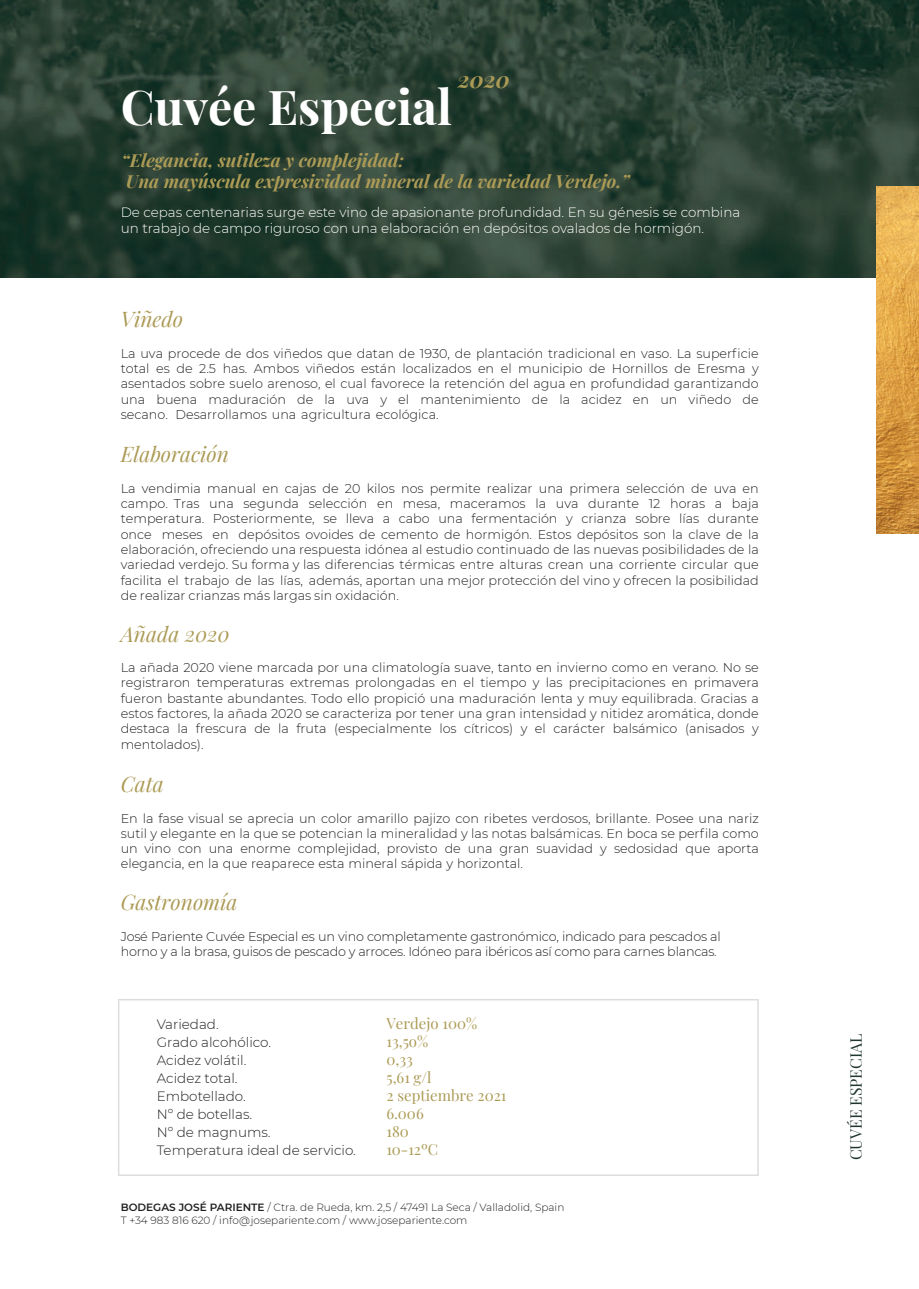
<style>
.page{position:relative;width:919px;height:1289px;background:#fff}
.page>*{position:absolute;margin:0;border:0;box-sizing:border-box;transform-origin:0 0}
.t1{font:700 48px "Playfair Display";color:#fff}
.t2{font:italic 700 22.5px "Playfair Display";color:#ac9b56}
.t3{font:italic 21px "Playfair Display";color:#ac9b56}
.t4{font:italic 700 18px/21.6px "Playfair Display";color:#ac9b56}
.t5{font:15.75px "Playfair Display";color:#20372d}
.t6{font:15px/18px "Playfair Display";color:#ac9b56}
.t7{font:300 13.5px/16.2px "Montserrat";color:#fff}
.t8{font:300 13.5px/18px "Montserrat";color:#231f20}
.t9{font:300 12.75px/15.3px "Montserrat";color:#231f20;text-align:justify}
.t10{font:300 12.75px/15.3px "Montserrat";letter-spacing:-.02em;color:#231f20}
.t11{font:300 10.5px/12.6px "Montserrat";color:#231f20}
.s1{font-weight:600}
</style>
<div class="page">
<img style="left:0;top:0;width:918px;height:278px">
<img style="left:876px;top:186px;width:42px;height:347px">
<svg style="left:118px;top:999px;width:640px;height:176px"></svg>
<h2 class="t2" style="left:457px;top:61px;width:54px">2020</h2>
<h1 class="t1" style="left:121px;top:69px;width:333px">Cuvée Especial</h1>
<h3 class="t4" style="left:121px;top:147px;width:510px">“Elegancia, sutileza y complejidad:<br>Una mayúscula expresividad mineral de la variedad Verdejo.”</h3>
<p class="t7" style="left:121px;top:203px;width:621px">De cepas centenarias surge este vino de apasionante profundidad. En su génesis se combina un trabajo de campo riguroso con una elaboración en depósitos ovalados de hormigón.</p>
<h3 class="t3" style="left:121px;top:303px;width:64px">Viñedo</h3>
<p class="t9" style="left:121px;top:345px;width:639px">La uva procede de dos viñedos que datan de 1930, de plantación tradicional en vaso. La superficie total es de 2.5 has. Ambos viñedos están localizados en el municipio de Hornillos de Eresma y asentados sobre suelo arenoso, el cual favorece la retención del agua en profundidad garantizando una buena maduración de la uva y el mantenimiento de la acidez en un viñedo de secano. Desarrollamos una agricultura ecológica.</p>
<h3 class="t3" style="left:121px;top:438px;width:110px">Elaboración</h3>
<p class="t9" style="left:121px;top:480px;width:639px">La vendimia manual en cajas de 20 kilos nos permite realizar una primera selección de uva en campo. Tras una segunda selección en mesa, maceramos la uva durante 12 horas a baja temperatura. Posteriormente, se lleva a cabo una fermentación y crianza sobre lías durante once meses en depósitos ovoides de cemento de hormigón. Estos depósitos son la clave de la elaboración, ofreciendo una respuesta idónea al estudio continuado de las nuevas posibilidades de la variedad verdejo. Su forma y las diferencias térmicas entre alturas crean una corriente circular que facilita el trabajo de las lías, además, aportan una mejor protección del vino y ofrecen la posibilidad de realizar crianzas más largas sin oxidación.</p>
<h3 class="t3" style="left:121px;top:617px;width:110px">Añada 2020</h3>
<p class="t9" style="left:121px;top:659px;width:639px">La añada 2020 viene marcada por una climatología suave, tanto en invierno como en verano. No se registraron temperaturas extremas prolongadas en el tiempo y las precipitaciones en primavera fueron bastante abundantes. Todo ello propició una maduración lenta y muy equilibrada. Gracias a estos factores, la añada 2020 se caracteriza por tener una gran intensidad y nitidez aromática, donde destaca la frescura de la fruta (especialmente los cítricos) y el carácter balsámico (anisados y mentolados).</p>
<h3 class="t3" style="left:121px;top:767px;width:45px">Cata</h3>
<p class="t9" style="left:121px;top:810px;width:639px">En la fase visual se aprecia un color amarillo pajizo con ribetes verdosos, brillante. Posee una nariz sutil y elegante en la que se potencian la mineralidad y las notas balsámicas. En boca se perfila como un vino con una enorme complejidad, provisto de una gran suavidad y sedosidad que aporta elegancia, en la que reaparece esta mineral sápida y horizontal.</p>
<h3 class="t3" style="left:121px;top:886px;width:118px">Gastronomía</h3>
<p class="t10" style="left:121px;top:928px;width:601px">José Pariente Cuvée Especial es un vino completamente gastronómico, indicado para pescados al horno y a la brasa, guisos de pescado y arroces. Idóneo para ibéricos así como para carnes blancas.</p>
<p class="t8" style="left:157px;top:1014px;width:116px">Variedad.<br>Grado alcohólico.<br>Acidez volátil.<br>Acidez total.<br>Embotellado.<br>Nº de botellas.<br>Nº de magnums.</p>
<p class="t6" style="left:386px;top:1013px;width:121px">Verdejo 100%<br>13,5o%<br>0,33<br>5,61 g/l<br>2 septiembre 2021<br>6.006<br>180</p>
<p class="t8" style="left:157px;top:1140px;width:201px">Temperatura ideal de servicio.</p>
<p class="t6" style="left:386px;top:1139px;width:53px">10-12ºC</p>
<p class="t11" style="left:121px;top:1200px;width:445px"><span class="s1">BODEGAS JOSÉ PARIENTE</span> / Ctra. de Rueda, km. 2,5 / 47491 La Seca / Valladolid, Spain<br>T +34 983 816 620 / info@josepariente.com / www.josepariente.com</p>
<p class="t5" style="left:843px;top:1160px;width:128px;rotate:-90deg">CUVÉE ESPECIAL</p>
</div>
